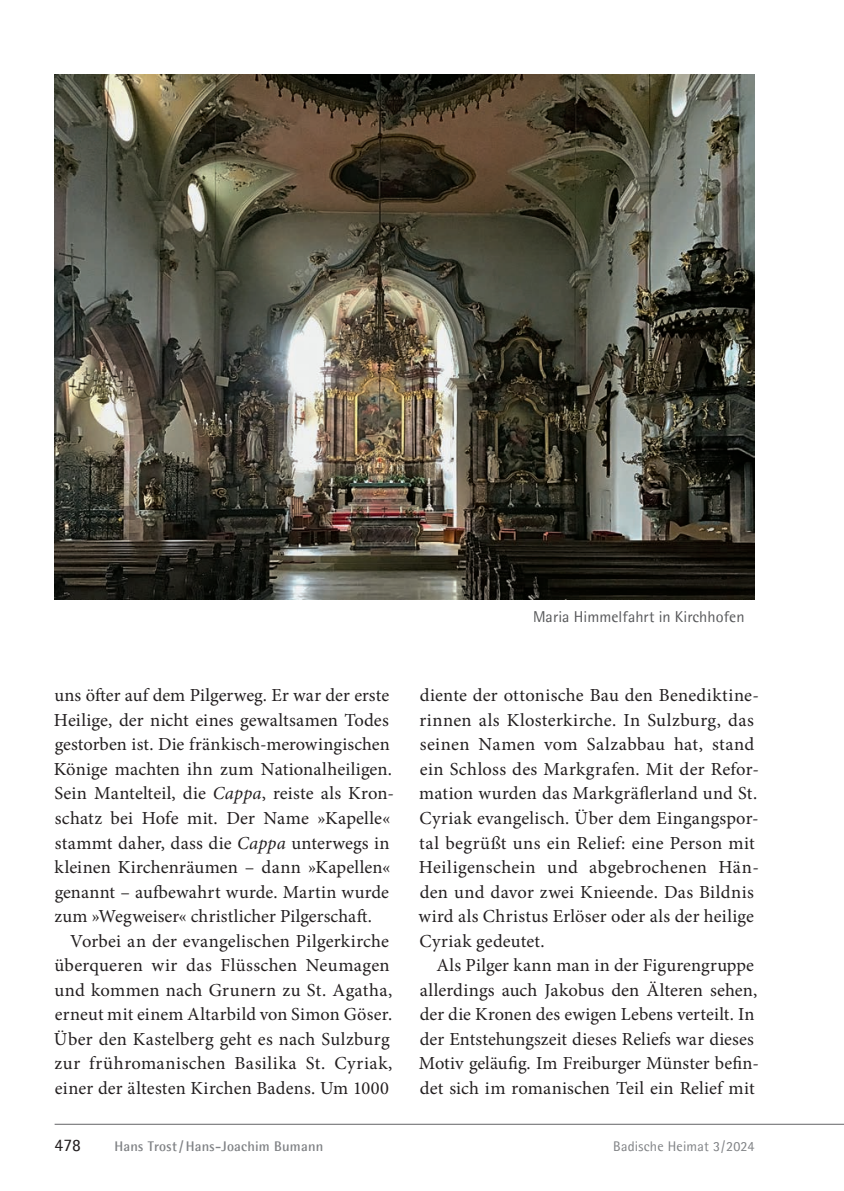
<style>
.page{position:relative;width:844px;height:1191px;background:#fff}
.page>*{position:absolute;margin:0;border:0;box-sizing:border-box;transform-origin:0 0}
.t1{font:18.38px/24.5px "Minion Pro";letter-spacing:.01em;color:#231f20}
.t2{font:17.5px "Agfa Rotis Semisans";color:#231f20}
.t3{font:15.75px "Agfa Rotis Semisans";letter-spacing:.005em;color:#57585a}
.t4{font:700 14px "Agfa Rotis Semisans";letter-spacing:.015em;color:#808285}
.t5{font:14px "Agfa Rotis Semisans";letter-spacing:.015em;color:#808285}
.s1{font-style:italic}
</style>
<div class="page">
<hr style="left:55px;top:1124px;width:788px;height:1px;background:#636366">
<img style="left:55px;top:74px;width:699px;height:525px">
<p class="t3" style="left:533px;top:608px;width:213px">Maria Himmelfahrt in Kirchhofen</p>
<p class="t1" style="left:54px;top:685px;width:341px">uns öfter auf dem Pilgerweg. Er war der erste Heilige, der nicht eines gewaltsamen Todes gestorben ist. Die fränkisch-merowingischen Könige machten ihn zum Nationalheiligen.<br>Sein Mantelteil, die <span class="s1">Cappa</span>, reiste als Kron&shy;schatz bei Hofe mit. Der Name »Kapelle« stammt daher, dass die <span class="s1">Cappa</span> unterwegs in kleinen Kirchenräumen – dann »Kapellen« genannt – aufbewahrt wurde. Martin wurde zum »Wegweiser« christlicher Pilgerschaft.</p>
<p class="t1" style="left:54px;top:930px;width:340px;text-indent:17px">Vorbei an der evangelischen Pilgerkirche überqueren wir das Flüsschen Neumagen und kommen nach Grunern zu St. Agatha, erneut mit einem Altarbild von Simon Göser.<br>Über den Kastelberg geht es nach Sulzburg zur frühromanischen Basilika St. Cyriak, einer der ältesten Kirchen Badens. Um 1000</p>
<p class="t1" style="left:418px;top:685px;width:342px">diente der ottonische Bau den Benediktine&shy;rinnen als Klosterkirche. In Sulzburg, das seinen Namen vom Salzabbau hat, stand ein Schloss des Markgrafen. Mit der Refor&shy;mation wurden das Markgräflerland und St.<br>Cyriak evangelisch. Über dem Eingangspor&shy;tal begrüßt uns ein Relief: eine Person mit Heiligenschein und abgebrochenen Hän&shy;den und davor zwei Knieende. Das Bildnis wird als Christus Erlöser oder als der heilige Cyriak gedeutet.</p>
<p class="t1" style="left:419px;top:954px;width:341px;text-indent:17px">Als Pilger kann man in der Figurengruppe allerdings auch Jakobus den Älteren sehen, der die Kronen des ewigen Lebens verteilt. In der Entstehungszeit dieses Reliefs war dieses Motiv geläufig. Im Freiburger Münster befin&shy;det sich im romanischen Teil ein Relief mit</p>
<p class="t2" style="left:55px;top:1134px;width:28px">478</p>
<p class="t4" style="left:114px;top:1137px;width:210px">Hans Trost / Hans-Joachim Bumann</p>
<p class="t5" style="left:613px;top:1137px;width:143px">Badische Heimat 3 / 2024</p>
</div>
